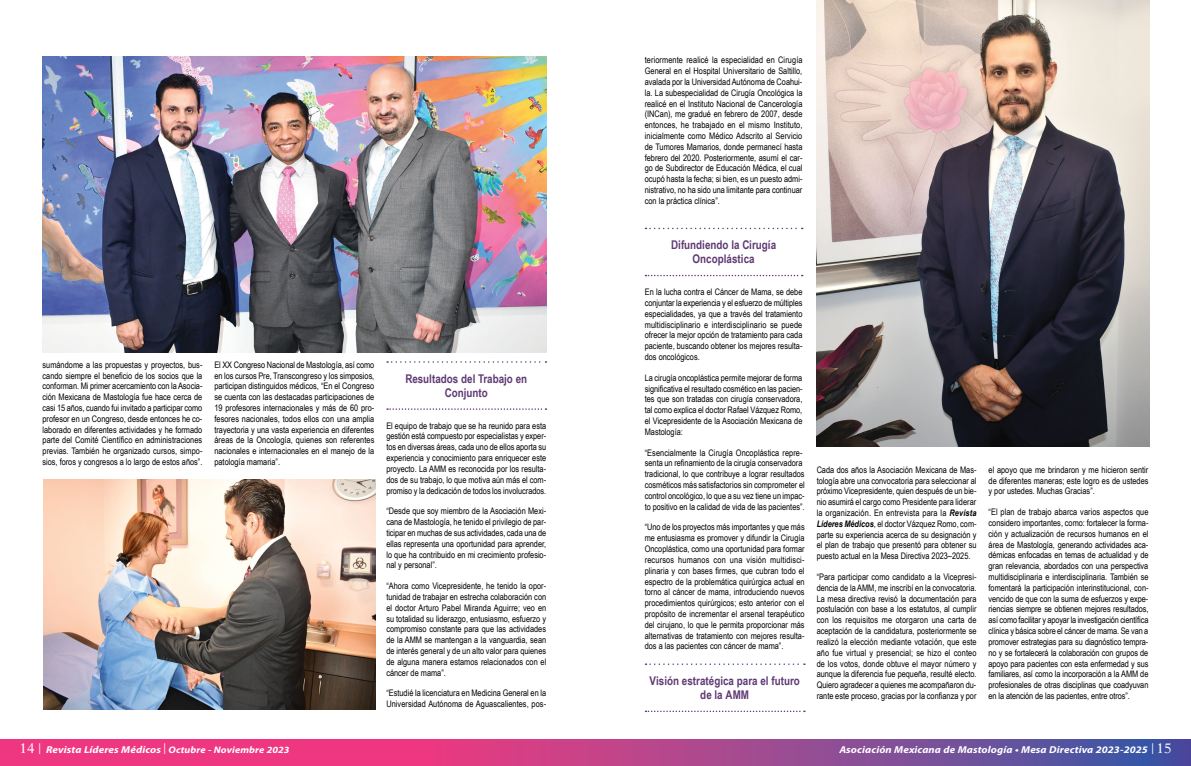
<style>
.page{position:relative;width:1191px;height:766px;background:#fff}
.page>*{position:absolute;margin:0;border:0;box-sizing:border-box;transform-origin:0 0}
.t1{font:700 12px/14.4px "Arial Narrow";color:#5f3a74;text-align:center}
.t2{font:italic 700 10px "Myriad Pro";letter-spacing:.01em;color:#fff;scale:1.1 1}
.t3{font:9px/10.8px "Arial Narrow";color:#000;text-align:justify}
.s1{font-weight:700;font-style:italic}
.s2{font-family:"New Aster";font-weight:400;font-style:normal;font-size:13.7px}
.s3{font-family:"Interstate";font-weight:300;font-style:normal;font-stretch:condensed;font-size:11px}
.s4{font-size:9.5px}
</style>
<div class="page">
<svg style="left:0;top:739px;width:1191px;height:26px;background:#b3438c"></svg>
<svg style="left:645px;top:228px;width:157px;height:1px"></svg>
<svg style="left:645px;top:275px;width:157px;height:1px"></svg>
<svg style="left:645px;top:663px;width:160px;height:1px"></svg>
<svg style="left:645px;top:710px;width:160px;height:1px"></svg>
<svg style="left:387px;top:361px;width:159px;height:1px"></svg>
<svg style="left:387px;top:408px;width:159px;height:2px"></svg>
<img style="left:816px;top:0;width:333px;height:446px">
<img style="left:43px;top:479px;width:332px;height:230px">
<img style="left:43px;top:57px;width:503px;height:295px">
<p class="t3" style="left:43px;top:359px;width:161px">sumándome a las propuestas y proyectos, bus&shy;cando siempre el beneficio de los socios que la conforman. Mi primer acercamiento con la Asocia&shy;ción Mexicana de Mastología fue hace cerca de casi 15 años, cuando fui invitado a participar como profesor en un Congreso, desde entonces he co&shy;laborado en diferentes actividades y he formado parte del Comité Científico en administraciones previas. También he organizado cursos, simpo&shy;sios, foros y congresos a lo largo de estos años”.</p>
<p class="t3" style="left:214px;top:359px;width:161px">El XX Congreso Nacional de Mastología, así como en los cursos Pre, Transcongreso y los simposios, participan distinguidos médicos, “En el Congreso se cuenta con las destacadas participaciones de 19 profesores internacionales y más de 60 pro&shy;fesores nacionales, todos ellos con una amplia trayectoria y una vasta experiencia en diferentes áreas de la Oncología, quienes son referentes nacionales e internacionales en el manejo de la patología mamaria”.</p>
<h1 class="t1" style="left:405px;top:370px;width:123px">Resultados del Trabajo en<br>Conjunto</h1>
<p class="t3" style="left:386px;top:419px;width:161px">El equipo de trabajo que se ha reunido para esta gestión está compuesto por especialistas y exper&shy;tos en diversas áreas, cada uno de ellos aporta su experiencia y conocimiento para enriquecer este proyecto. La AMM es reconocida por los resulta&shy;dos de su trabajo, lo que motiva aún más el com&shy;promiso y la dedicación de todos los involucrados.</p>
<p class="t3" style="left:386px;top:505px;width:161px">“Desde que soy miembro de la Asociación Mexi&shy;cana de Mastología, he tenido el privilegio de par&shy;ticipar en muchas de sus actividades, cada una de ellas representa una oportunidad para aprender, lo que ha contribuido en mi crecimiento profesio&shy;nal y personal”.</p>
<p class="t3" style="left:386px;top:580px;width:161px">“Ahora como Vicepresidente, he tenido la opor&shy;tunidad de trabajar en estrecha colaboración con el doctor Arturo Pabel Miranda Aguirre; veo en su totalidad su liderazgo, entusiasmo, esfuerzo y compromiso constante para que las actividades de la AMM se mantengan a la vanguardia, sean de interés general y de un alto valor para quienes de alguna manera estamos relacionados con el cáncer de mama”.</p>
<p class="t3" style="left:386px;top:687px;width:161px">“Estudié la licenciatura en Medicina General en la<br>Universidad Autónoma de Aguascalientes, pos-</p>
<p class="t3" style="left:645px;top:54px;width:159px">teriormente realicé la especialidad en Cirugía General en el Hospital Universitario de Saltillo, avalada por la Universidad Autónoma de Coahui&shy;la. La subespecialidad de Cirugía Oncológica la realicé en el Instituto Nacional de Cancerología (INCan), me gradué en febrero de 2007, desde entonces, he trabajado en el mismo Instituto, inicialmente como Médico Adscrito al Servicio de Tumores Mamarios, donde permanecí hasta febrero del 2020. Posteriormente, asumí el car&shy;go de Subdirector de Educación Médica, el cual ocupó hasta la fecha; si bien, es un puesto admi&shy;nistrativo, no ha sido una limitante para continuar con la práctica clínica”.</p>
<h1 class="t1" style="left:671px;top:237px;width:106px">Difundiendo la Cirugía<br>Oncoplástica</h1>
<p class="t3" style="left:645px;top:286px;width:159px">En la lucha contra el Cáncer de Mama, se debe conjuntar la experiencia y el esfuerzo de múltiples especialidades, ya que a través del tratamiento multidisciplinario e interdisciplinario se puede ofrecer la mejor opción de tratamiento para cada paciente, buscando obtener los mejores resulta&shy;dos oncológicos.</p>
<p class="t3" style="left:645px;top:372px;width:159px">La cirugía oncoplástica permite mejorar de forma significativa el resultado cosmético en las pacien&shy;tes que son tratadas con cirugía conservadora, tal como explica el doctor Rafael Vázquez Romo, el Vicepresidente de la Asociación Mexicana de Mastología:</p>
<p class="t3" style="left:645px;top:446px;width:161px;text-align:left">“Esencialmente la Cirugía Oncoplástica repre&shy;senta un refinamiento de la cirugía conservadora tradicional, lo que contribuye a lograr resultados cosméticos más satisfactorios sin comprometer el control oncológico, lo que a su vez tiene un impac&shy;to positivo en la calidad de vida de las pacientes”.</p>
<p class="t3" style="left:645px;top:521px;width:161px">“Uno de los proyectos más importantes y que más me entusiasma es promover y difundir la Cirugía Oncoplástica, como una oportunidad para formar recursos humanos con una visión multidisci&shy;plinaria y con bases firmes, que cubran todo el espectro de la problemática quirúrgica actual en torno al cáncer de mama, introduciendo nuevos procedimientos quirúrgicos; esto anterior con el propósito de incrementar el arsenal terapéutico del cirujano, lo que le permita proporcionar más alternativas de tratamiento con mejores resulta&shy;dos a las pacientes con cáncer de mama”.</p>
<h1 class="t1" style="left:649px;top:672px;width:152px">Visión estratégica para el futuro de la AMM</h1>
<p class="t3" style="left:816px;top:463px;width:161px">Cada dos años la Asociación Mexicana de Mas&shy;tología abre una convocatoria para seleccionar al próximo Vicepresidente, quien después de un bie&shy;nio asumirá el cargo como Presidente para liderar la organización. En entrevista para la <span class="s1">Revista Líderes Médicos</span>, el doctor Vázquez Romo, com&shy;parte su experiencia acerca de su designación y el plan de trabajo que presentó para obtener su puesto actual en la Mesa Directiva 2023–2025.</p>
<p class="t3" style="left:816px;top:571px;width:161px">“Para participar como candidato a la Vicepresi&shy;dencia de la AMM, me inscribí en la convocatoria.<br>La mesa directiva revisó la documentación para postulación con base a los estatutos, al cumplir con los requisitos me otorgaron una carta de aceptación de la candidatura, posteriormente se realizó la elección mediante votación, que este año fue virtual y presencial; se hizo el conteo de los votos, donde obtuve el mayor número y aunque la diferencia fue pequeña, resulté electo.<br>Quiero agradecer a quienes me acompañaron du&shy;rante este proceso, gracias por la confianza y por</p>
<p class="t3" style="left:988px;top:463px;width:161px">el apoyo que me brindaron y me hicieron sentir de diferentes maneras; este logro es de ustedes y por ustedes. Muchas Gracias”.</p>
<p class="t3" style="left:988px;top:506px;width:161px">“El plan de trabajo abarca varios aspectos que considero importantes, como: fortalecer la forma&shy;ción y actualización de recursos humanos en el área de Mastología, generando actividades aca&shy;démicas enfocadas en temas de actualidad y de gran relevancia, abordados con una perspectiva multidisciplinaria e interdisciplinaria. También se fomentará la participación interinstitucional, con&shy;vencido de que con la suma de esfuerzos y expe&shy;riencias siempre se obtienen mejores resultados, así como facilitar y apoyar la investigación científica clínica y básica sobre el cáncer de mama. Se van a promover estrategias para su diagnóstico tempra&shy;no y se fortalecerá la colaboración con grupos de apoyo para pacientes con esta enfermedad y sus familiares, así como la incorporación a la AMM de profesionales de otras disciplinas que coadyuvan en la atención de las pacientes, entre otros”.</p>
<p class="t2" style="left:20px;top:742px;width:247px"><span class="s2">14</span> <span class="s3">|</span> Revista Líderes Médicos <span class="s3">|</span> <span class="s4">Octubre - Noviembre 2023</span></p>
<p class="t2" style="left:839px;top:742px;width:304px">Asociación Mexicana de Mastología • Mesa Directiva 2023-2025 <span class="s3">|</span> <span class="s2">15</span></p>
</div>
